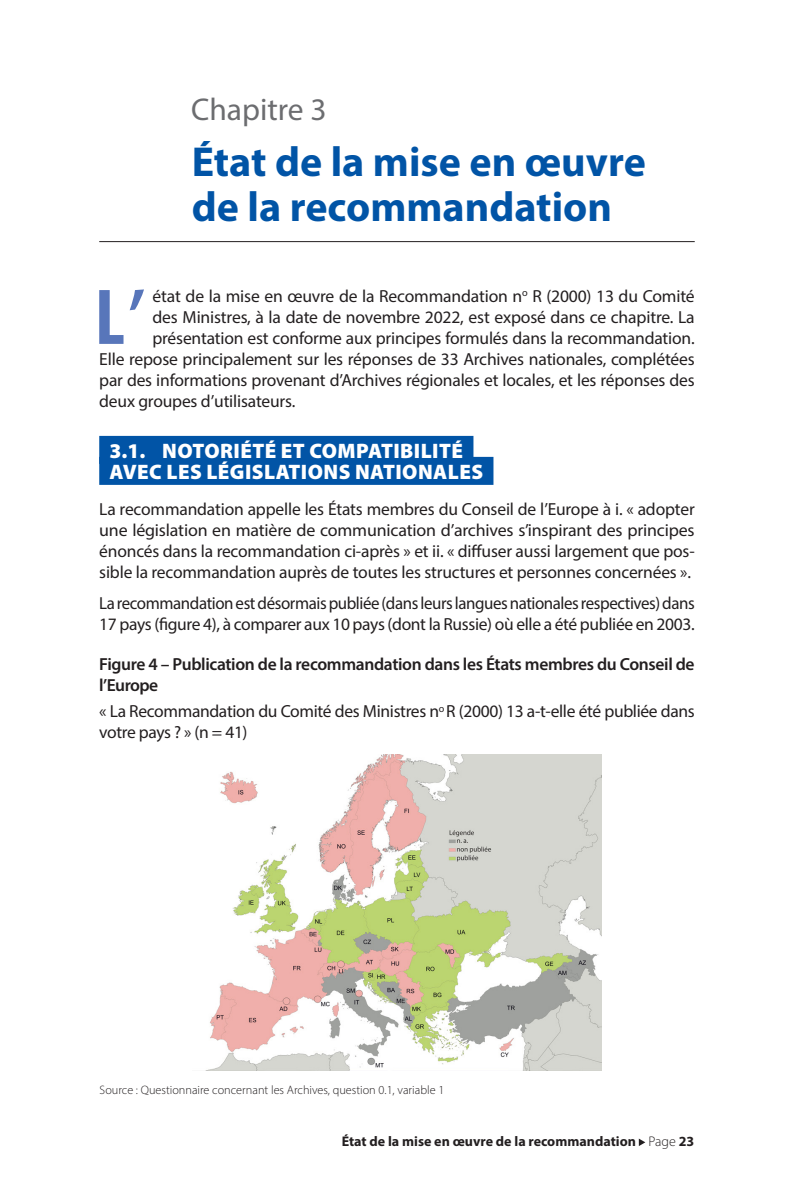
<style>
.page{position:relative;width:794px;height:1191px;background:#fff}
.page>*{position:absolute;margin:0;border:0;box-sizing:border-box;transform-origin:0 0}
._01_Tx_Lettrine_JUSTIFIÉ_ENG{font:700 condensed 79.8px "Myriad Pro";color:#5876ba}
._02_Grand_titre_ENG{font:700 42px/45.5px "Myriad Pro";color:#0154a6}
._01_Chapitre_ENG{font:31.5px "Myriad Pro";color:#6c6d70}
.TT_01_01_C_-0_ENG__1{font:900 21px/21px "Myriad Pro";letter-spacing:.02em;color:#fff}
._02_Tx_filet_JUSTIFIÉ_GAUCHE_ENG{font:17.5px/21px "Myriad Pro";letter-spacing:-.02em;color:#231f20;text-align:justify}
._01_Tx_Lettrine_JUSTIFIÉ_ENG-2{font:17.5px "Myriad Pro";letter-spacing:-.01em;color:#231f20}
.Figure_subtitle{font:17.5px/21px "Myriad Pro";letter-spacing:-.02em;color:#231f20}
.Figure_title{font:600 17.5px/21px "Myriad Pro";letter-spacing:-.02em;color:#231f20}
.t1{font:700 14px "Myriad Pro";color:#231f20}
._06_Légendes_ENG{font:300 12.25px "Myriad Pro";color:#231f20}
.s1{font-weight:300}
</style>
<div class="page">
<svg style="left:639px;top:1138px;width:6px;height:8px"></svg>
<hr style="left:99px;top:241px;width:595px;height:1px;background:#231f20">
<div style="left:99px;top:436px;width:374px;height:28px;background:#0154a6"></div>
<div style="left:99px;top:457px;width:394px;height:28px;background:#0154a6"></div>
<img style="left:208px;top:754px;width:393px;height:316px">
<p class="_01_Chapitre_ENG" style="left:191px;top:90px;width:137px">Chapitre 3</p>
<p class="_02_Grand_titre_ENG" style="left:192px;top:137px;width:456px">État de la mise en œuvre de la recommandation</p>
<p class="_01_Tx_Lettrine_JUSTIFIÉ_ENG" style="left:95px;top:267px;width:51px">L’</p>
<p class="_01_Tx_Lettrine_JUSTIFIÉ_ENG-2" style="left:152px;top:285px;width:544px">état de la mise en œuvre de la Recommandation n<sup>o</sup> R (2000) 13 du Comité</p>
<p class="_01_Tx_Lettrine_JUSTIFIÉ_ENG-2" style="left:152px;top:306px;width:544px">des Ministres, à la date de novembre 2022, est exposé dans ce chapitre. La</p>
<p class="_01_Tx_Lettrine_JUSTIFIÉ_ENG-2" style="left:152px;top:327px;width:544px">présentation est conforme aux principes formulés dans la recommandation.</p>
<p class="_01_Tx_Lettrine_JUSTIFIÉ_ENG-2" style="left:99px;top:348px;width:597px">Elle repose principalement sur les réponses de 33 Archives nationales, complétées</p>
<p class="_01_Tx_Lettrine_JUSTIFIÉ_ENG-2" style="left:99px;top:369px;width:597px">par des informations provenant d’Archives régionales et locales, et les réponses des</p>
<p class="_01_Tx_Lettrine_JUSTIFIÉ_ENG-2" style="left:99px;top:390px;width:198px">deux groupes d’utilisateurs.</p>
<p class="TT_01_01_C_-0_ENG__1" style="left:109px;top:439px;width:375px">3.1. NOTORIÉTÉ ET COMPATIBILITÉ<br>AVEC LES LÉGISLATIONS NATIONALES</p>
<p class="_02_Tx_filet_JUSTIFIÉ_GAUCHE_ENG" style="left:99px;top:498px;width:597px">La recommandation appelle les États membres du Conseil de l’Europe à i. « adopter une législation en matière de communication d’archives s’inspirant des principes énoncés dans la recommandation ci-après » et ii. « diffuser aussi largement que pos&shy;sible la recommandation auprès de toutes les structures et personnes concernées ».</p>
<p class="_02_Tx_filet_JUSTIFIÉ_GAUCHE_ENG" style="left:99px;top:592px;width:597px">La recommandation est désormais publiée (dans leurs langues nationales respectives) dans<br>17 pays (fgure 4), à comparer aux 10 pays (dont la Russie) où elle a été publiée en 2003.</p>
<p class="Figure_title" style="left:99px;top:653px;width:597px">Figure 4 – Publication de la recommandation dans les États membres du Conseil de l’Europe</p>
<p class="Figure_subtitle" style="left:99px;top:700px;width:597px">« La Recommandation du Comité des Ministres n<sup>o</sup> R (2000) 13 a-t-elle été publiée dans votre pays ? » (n = 41)</p>
<p class="_06_Légendes_ENG" style="left:100px;top:1082px;width:346px">Source : Questionnaire concernant les Archives, question 0.1, variable 1</p>
<p class="t1" style="left:342px;top:1132px;width:354px">État de la mise en œuvre de la recommandation <span class="s1">Page</span> 23</p>
</div>
